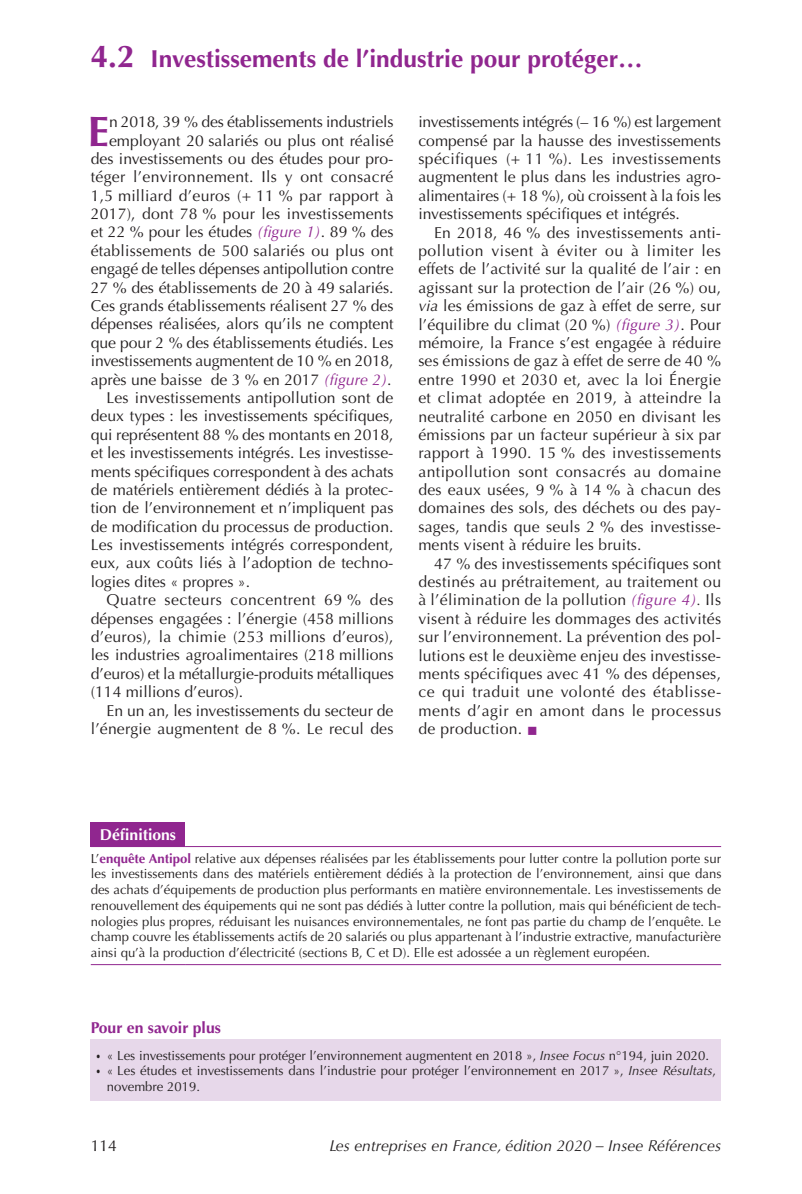
<style>
.page{position:relative;width:802px;height:1194px;background:#fff}
.page>*{position:absolute;margin:0;border:0;box-sizing:border-box;transform-origin:0 0}
.t1{font:700 42.52px "Optima LT Std";color:#90268f}
.t2{font:700 24.5px "Optima LT Std";color:#90268f}
.t3{font:15.75px/18.4px "Optima LT Std";color:#231f20;text-align:justify}
.t4{font:italic 15.75px "Optima LT Std";color:#231f20}
.t5{font:15.75px "Optima LT Std";letter-spacing:.02em;color:#231f20}
.t6{font:15.75px "Optima LT Std";letter-spacing:.025em;color:#231f20}
.t7{font:700 15.75px "Optima LT Std";color:#90268f}
.t8{font:700 15.75px "Optima LT Std";color:#fff}
.t9{font:13.12px/15.8px "Optima LT Std";color:#231f20;text-align:justify}
.s1{font-size:31.5px}
.s2{font-style:italic;color:#90268f}
.s3{font-style:italic}
.s4{color:#90268f}
.s5{font-weight:700;color:#90268f}
.s6{font-size:10.5px}
</style>
<div class="page">
<div style="left:91px;top:822px;width:94px;height:24px;background:#90268f"></div>
<hr style="left:91px;top:846px;width:94px;height:1px;background:#90268f">
<hr style="left:185px;top:846px;width:536px;height:1px;background:#90268f">
<hr style="left:91px;top:964px;width:94px;height:1px;background:#90268f">
<hr style="left:185px;top:964px;width:536px;height:1px;background:#90268f">
<div style="left:91px;top:1039px;width:630px;height:61px;background:#e7d8ea"></div>
<h2 class="t2" style="left:91px;top:44px;width:553px"><span class="s1">4.2</span> Investissements de l’industrie pour protéger…</h2>
<h1 class="t1" style="left:88px;top:106px;width:23px">E</h1>
<p class="t3" style="left:109px;top:113px;width:286px">n 2018, 39 % des établissements industriels</p>
<p class="t3" style="left:109px;top:131px;width:286px">employant 20 salariés ou plus ont réalisé</p>
<p class="t3" style="left:91px;top:150px;width:304px">des investissements ou des études pour pro-</p>
<p class="t5" style="left:91px;top:168px;width:304px">téger l’environnement. Ils y ont consacré</p>
<p class="t3" style="left:91px;top:186px;width:304px">1,5 milliard d’euros (+ 11 % par rapport à</p>
<p class="t3" style="left:91px;top:205px;width:304px">2017), dont 78 % pour les investissements</p>
<p class="t3" style="left:91px;top:223px;width:304px">et 22 % pour les études <span class="s2">(figure 1)</span>. 89 % des</p>
<p class="t3" style="left:91px;top:241px;width:304px">établissements de 500 salariés ou plus ont</p>
<p class="t3" style="left:91px;top:260px;width:304px">engagé de telles dépenses antipollution contre</p>
<p class="t3" style="left:91px;top:278px;width:304px">27 % des établissements de 20 à 49 salariés.</p>
<p class="t3" style="left:91px;top:297px;width:304px">Ces grands établissements réalisent 27 % des</p>
<p class="t3" style="left:91px;top:315px;width:304px">dépenses réalisées, alors qu’ils ne comptent</p>
<p class="t3" style="left:91px;top:333px;width:304px">que pour 2 % des établissements étudiés. Les</p>
<p class="t3" style="left:91px;top:352px;width:304px">investissements augmentent de 10 % en 2018,</p>
<p class="t3" style="left:91px;top:370px;width:302px">après une baisse de 3 % en 2017 <span class="s2">(figure 2)</span>.</p>
<p class="t3" style="left:107px;top:388px;width:288px">Les investissements antipollution sont de</p>
<p class="t3" style="left:91px;top:407px;width:304px">deux types : les investissements spécifiques,</p>
<p class="t3" style="left:91px;top:425px;width:304px">qui représentent 88 % des montants en 2018,</p>
<p class="t3" style="left:91px;top:444px;width:304px">et les investissements intégrés. Les investisse-</p>
<p class="t3" style="left:91px;top:462px;width:304px">ments spécifiques correspondent à des achats</p>
<p class="t3" style="left:91px;top:480px;width:304px">de matériels entièrement dédiés à la protec-</p>
<p class="t3" style="left:91px;top:499px;width:304px">tion de l’environnement et n’impliquent pas</p>
<p class="t3" style="left:91px;top:517px;width:304px">de modification du processus de production.</p>
<p class="t3" style="left:91px;top:536px;width:304px">Les investissements intégrés correspondent,</p>
<p class="t3" style="left:91px;top:554px;width:304px">eux, aux coûts liés à l’adoption de techno-</p>
<p class="t3" style="left:91px;top:572px;width:161px">logies dites « propres ».</p>
<p class="t6" style="left:107px;top:590px;width:288px">Quatre secteurs concentrent 69 % des</p>
<p class="t3" style="left:91px;top:609px;width:304px">dépenses engagées : l’énergie (458 millions</p>
<p class="t3" style="left:91px;top:627px;width:304px">d’euros), la chimie (253 millions d’euros),</p>
<p class="t3" style="left:91px;top:646px;width:304px">les industries agroalimentaires (218 millions</p>
<p class="t3" style="left:91px;top:664px;width:304px">d’euros) et la métallurgie‑produits métalliques</p>
<p class="t3" style="left:91px;top:683px;width:154px">(114 millions d’euros).</p>
<p class="t3" style="left:107px;top:701px;width:288px">En un an, les investissements du secteur de</p>
<p class="t3" style="left:91px;top:719px;width:304px">l’énergie augmentent de 8 %. Le recul des</p>
<p class="t3" style="left:418px;top:113px;width:304px">investissements intégrés (– 16 %) est largement compensé par la hausse des investissements spécifiques (+ 11 %). Les investissements augmentent le plus dans les industries agro&shy;alimentaires (+ 18 %), où croissent à la fois les investissements spécifiques et intégrés.</p>
<p class="t3" style="left:418px;top:223px;width:304px;text-indent:16px">En 2018, 46 % des investissements anti&shy;pollution visent à éviter ou à limiter les effets de l’activité sur la qualité de l’air : en agissant sur la protection de l’air (26 %) ou, <span class="s3">via</span> les émissions de gaz à effet de serre, sur l’équilibre du climat (20 %) <span class="s2">(figure 3)</span>. Pour mémoire, la France s’est engagée à réduire ses émissions de gaz à effet de serre de 40 % entre 1990 et 2030 et, avec la loi Énergie et climat adoptée en 2019, à atteindre la neutralité carbone en 2050 en divisant les émissions par un facteur supérieur à six par rapport à 1990. 15 % des investissements antipollution sont consacrés au domaine des eaux usées, 9 % à 14 % à chacun des domaines des sols, des déchets ou des pay&shy;sages, tandis que seuls 2 % des investisse&shy;ments visent à réduire les bruits.</p>
<p class="t3" style="left:418px;top:554px;width:304px;text-indent:16px">47 % des investissements spécifiques sont destinés au prétraitement, au traitement ou à l’élimination de la pollution <span class="s2">(figure 4)</span><span class="s3">.</span> Ils visent à réduire les dommages des activités sur l’environnement. La prévention des pol&shy;lutions est le deuxième enjeu des investisse&shy;ments spécifiques avec 41 % des dépenses, ce qui traduit une volonté des établisse&shy;ments d’agir en amont dans le processus de production. <span class="s4">■</span></p>
<p class="t8" style="left:100px;top:825px;width:78px">Définitions</p>
<p class="t9" style="left:91px;top:850px;width:632px">L’<span class="s5">enquête Antipol</span> relative aux dépenses réalisées par les établissements pour lutter contre la pollution porte sur les investissements dans des matériels entièrement dédiés à la protection de l’environnement, ainsi que dans des achats d’équipements de production plus performants en matière environnementale. Les investissements de renouvellement des équipements qui ne sont pas dédiés à lutter contre la pollution, mais qui bénéficient de tech&shy;nologies plus propres, réduisant les nuisances environnementales, ne font pas partie du champ de l’enquête. Le champ couvre les établissements actifs de 20 salariés ou plus appartenant à l’industrie extractive, manufacturière ainsi qu’à la production d’électricité (sections B, C et D). Elle est adossée a un règlement européen.</p>
<p class="t7" style="left:91px;top:1018px;width:132px">Pour en savoir plus</p>
<p class="t9" style="left:96px;top:1047px;width:614px"><span class="s6">•</span> « Les investissements pour protéger l’environnement augmentent en 2018 », <span class="s3">Insee Focus</span> n°194, juin 2020.</p>
<p class="t9" style="left:107px;top:1063px;width:610px;text-indent:-11px"><span class="s6">•</span> « Les études et investissements dans l’industrie pour protéger l’environnement en 2017 », <span class="s3">Insee Résultats</span>, novembre 2019.</p>
<p class="t3" style="left:91px;top:1136px;width:28px">114</p>
<p class="t4" style="left:329px;top:1136px;width:393px">Les entreprises en France, édition 2020 – Insee Références</p>
</div>
